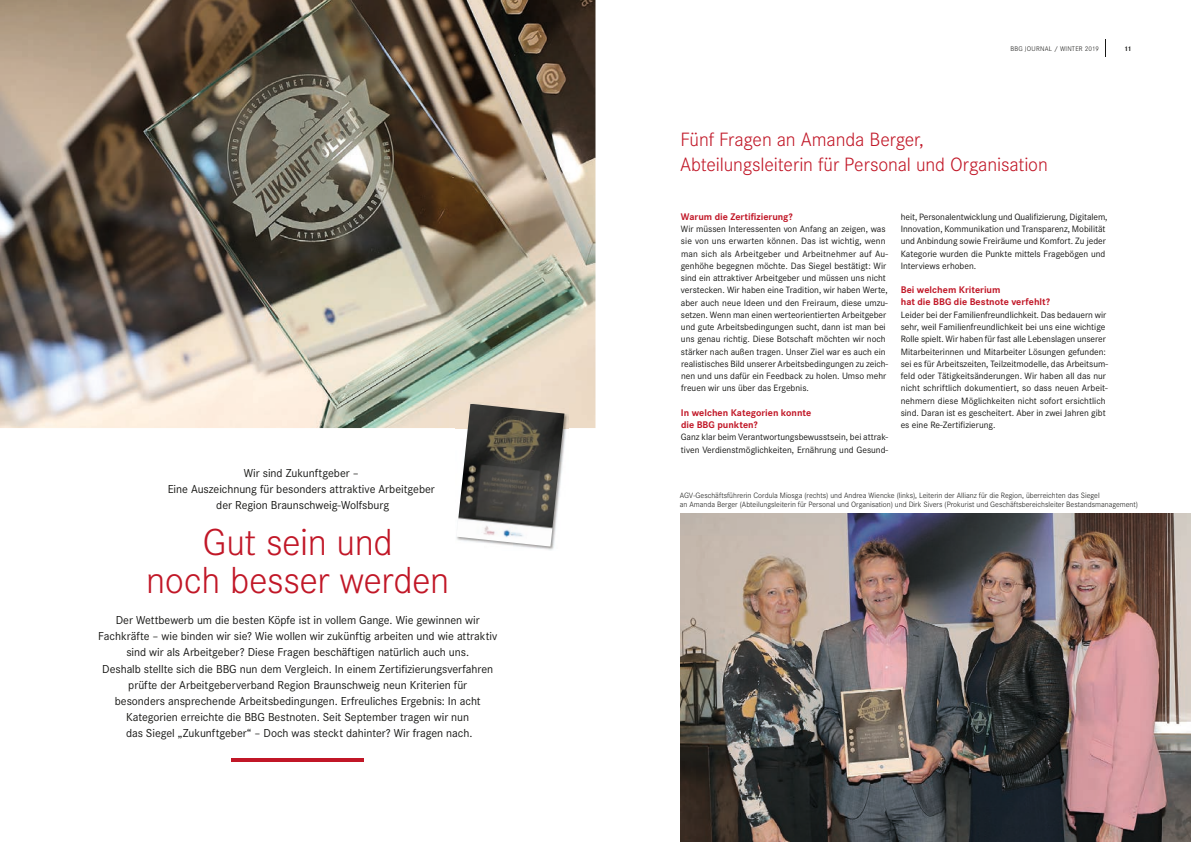
<style>
.page{position:relative;width:1191px;height:842px;background:#fff}
.page>*{position:absolute;margin:0;border:0;box-sizing:border-box;transform-origin:0 0}
.t1{font:300 39px/38px "Corporate S";letter-spacing:-.01em;color:#c11727;text-align:center}
.t2{font:300 20px/24.5px "Corporate S";letter-spacing:-.005em;color:#c11727}
.t3{font:12px/16.1px "Corporate S";letter-spacing:-.005em;color:#181816;text-align:center}
.t4{font:700 10px/12px "Corporate S";color:#c11727}
.t5{font:9.5px/12.2px "Corporate S";color:#181816}
.t6{font:300 8px/9.6px "Corporate S";color:#181816}
.t7{font:300 7px "Corporate S";letter-spacing:.035em;color:#181816}
.t8{font:700 7px "Corporate S";color:#181816}
</style>
<div class="page">
<img style="left:0;top:0;width:595px;height:428px">
<hr style="left:231px;top:758px;width:133px;height:3px;background:#c11727">
<img style="left:455px;top:403px;width:113px;height:147px">
<img style="left:456px;top:404px;width:108px;height:142px">
<img style="left:680px;top:514px;width:511px;height:328px">
<svg style="left:1105px;top:40px;width:1px;height:17px"></svg>
<p class="t3" style="left:168px;top:465px;width:269px">Wir sind Zukunftgeber –<br>Eine Auszeichnung für besonders attraktive Arbeitgeber der Region Braunschweig-Wolfsburg</p>
<h1 class="t1" style="left:146px;top:524px;width:305px">Gut sein und<br>noch besser werden</h1>
<p class="t3" style="left:98px;top:612px;width:400px">Der Wettbewerb um die besten Köpfe ist in vollem Gange. Wie gewinnen wir Fachkräfte – wie binden wir sie? Wie wollen wir zukünftig arbeiten und wie attraktiv sind wir als Arbeitgeber? Diese Fragen beschäftigen natürlich auch uns.<br>Deshalb stellte sich die BBG nun dem Vergleich. In einem Zertifizierungsverfahren prüfte der Arbeitgeberverband Region Braunschweig neun Kriterien für<br>besonders ansprechende Arbeitsbedingungen. Erfreuliches Ergebnis: In acht Kategorien erreichte die BBG Bestnoten. Seit September tragen wir nun<br>das Siegel „Zukunftgeber“ – Doch was steckt dahinter? Wir fragen nach.</p>
<p class="t7" style="left:1010px;top:45px;width:90px">BBG JOURNAL / WINTER 2019</p>
<p class="t8" style="left:1124px;top:44px;width:9px">11</p>
<h2 class="t2" style="left:680px;top:128px;width:369px">Fünf Fragen an Amanda Berger,<br>Abteilungsleiterin für Personal und Organisation</h2>
<p class="t4" style="left:681px;top:211px;width:113px">Warum die Zertifizierung?</p>
<p class="t5" style="left:681px;top:223px;width:209px">Wir müssen Interessenten von Anfang an zeigen, was sie von uns erwarten können. Das ist wichtig, wenn man sich als Arbeitgeber und Arbeitnehmer auf Au&shy;genhöhe begegnen möchte. Das Siegel bestätigt: Wir sind ein attraktiver Arbeitgeber und müssen uns nicht verstecken. Wir haben eine Tradition, wir haben Werte, aber auch neue Ideen und den Freiraum, diese umzu&shy;setzen. Wenn man einen werteorientierten Arbeitgeber und gute Arbeitsbedingungen sucht, dann ist man bei uns genau richtig. Diese Botschaft möchten wir noch stärker nach außen tragen. Unser Ziel war es auch ein realistisches Bild unserer Arbeitsbedingungen zu zeich&shy;nen und uns dafür ein Feedback zu holen. Umso mehr freuen wir uns über das Ergebnis.</p>
<p class="t4" style="left:681px;top:407px;width:132px">In welchen Kategorien konnte die BBG punkten?</p>
<p class="t5" style="left:680px;top:431px;width:209px">Ganz klar beim Verantwortungsbewusstsein, bei attrak&shy;tiven Verdienstmöglichkeiten, Ernährung und Gesund-</p>
<p class="t5" style="left:900px;top:211px;width:208px">heit, Personalentwicklung und Qualifizierung, Digitalem, Innovation, Kommunikation und Transparenz, Mobilität und Anbindung sowie Freiräume und Komfort. Zu jeder Kategorie wurden die Punkte mittels Fragebögen und Interviews erhoben.</p>
<p class="t4" style="left:900px;top:284px;width:151px">Bei welchem Kriterium<br>hat die BBG die Bestnote verfehlt?</p>
<p class="t5" style="left:900px;top:309px;width:209px">Leider bei der Familienfreundlichkeit. Das bedauern wir sehr, weil Familienfreundlichkeit bei uns eine wichtige Rolle spielt. Wir haben für fast alle Lebenslagen unserer Mitarbeiterinnen und Mitarbeiter Lösungen gefunden: sei es für Arbeitszeiten, Teilzeitmodelle, das Arbeitsum&shy;feld oder Tätigkeitsänderungen. Wir haben all das nur nicht schriftlich dokumentiert, so dass neuen Arbeit&shy;nehmern diese Möglichkeiten nicht sofort ersichtlich sind. Daran ist es gescheitert. Aber in zwei Jahren gibt es eine Re-Zertifizierung.</p>
<p class="t6" style="left:680px;top:490px;width:460px">AGV-Geschäftsführerin Cordula Miosga (rechts) und Andrea Wiencke (links), Leiterin der Allianz für die Region, überreichten das Siegel<br>an Amanda Berger (Abteilungsleiterin für Personal und Organisation) und Dirk Sivers (Prokurist und Geschäftsbereichsleiter Bestandsmanagement)</p>
</div>
